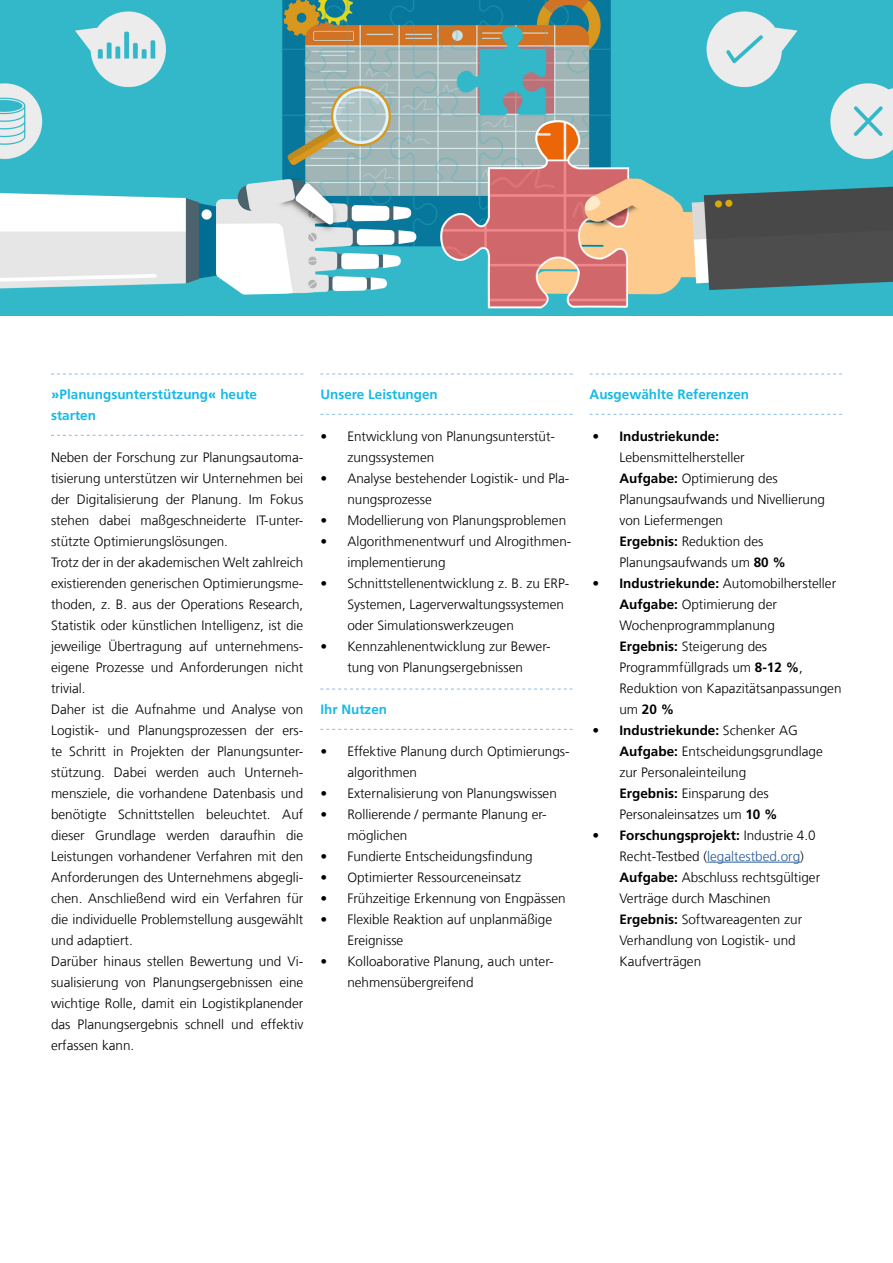
<style>
.page{position:relative;width:893px;height:1263px;background:#fff}
.page>*{position:absolute;margin:0;border:0;box-sizing:border-box;transform-origin:0 0}
.t1{font:300 13.5px/21px "Frutiger LT Com";color:#000}
.t2{font:700 13.5px/21px "Frutiger LT Com";color:#16bae7}
.t3{font:700 13.5px "Frutiger LT Com";color:#000}
.s1{font-weight:900}
.s2{font-weight:700}
.s3{color:#275b9b}
</style>
<div class="page">
<img style="left:0;top:0;width:893px;height:315px">
<svg style="left:51px;top:374px;width:252px;height:1px"></svg>
<svg style="left:51px;top:435px;width:252px;height:1px"></svg>
<svg style="left:320px;top:374px;width:253px;height:1px"></svg>
<svg style="left:320px;top:414px;width:253px;height:1px"></svg>
<svg style="left:320px;top:689px;width:253px;height:1px"></svg>
<svg style="left:320px;top:729px;width:253px;height:1px"></svg>
<svg style="left:590px;top:374px;width:252px;height:1px"></svg>
<svg style="left:590px;top:414px;width:252px;height:1px"></svg>
<hr style="left:707px;top:862px;width:93px;height:1px;background:#275b9b">
<p class="t2" style="left:51px;top:384px;width:208px"><span class="s1">»</span>Planungsunterstützung<span class="s1">«</span> heute starten</p>
<p class="t1" style="left:51px;top:447px;width:254px">Neben der Forschung zur Planungsautoma&shy;tisierung unterstützen wir Unternehmen bei der Digitalisierung der Planung. Im Fokus stehen dabei maßgeschneiderte IT-unter&shy;stützte Optimierungslösungen.<br>Trotz der in der akademischen Welt zahlreich existierenden generischen Optimierungsme&shy;thoden, z. B. aus der Operations Research, Statistik oder künstlichen Intelligenz, ist die jeweilige Übertragung auf unternehmens&shy;eigene Prozesse und Anforderungen nicht trivial.<br>Daher ist die Aufnahme und Analyse von Logistik- und Planungsprozessen der ers&shy;te Schritt in Projekten der Planungsunter&shy;stützung. Dabei werden auch Unterneh&shy;mensziele, die vorhandene Datenbasis und benötigte Schnittstellen beleuchtet. Auf dieser Grundlage werden daraufhin die Leistungen vorhandener Verfahren mit den Anforderungen des Unternehmens abgegli&shy;chen. Anschließend wird ein Verfahren für die individuelle Problemstellung ausgewählt und adaptiert.<br>Darüber hinaus stellen Bewertung und Vi&shy;sualisierung von Planungsergebnissen eine wichtige Rolle, damit ein Logistikplanender das Planungsergebnis schnell und effektiv erfassen kann.</p>
<p class="t2" style="left:320px;top:384px;width:119px">Unsere Leistungen</p>
<p class="t1" style="left:347px;top:426px;width:209px;text-indent:-27px">• Entwicklung von Planungsunterstüt&shy;zungssystemen</p>
<p class="t1" style="left:347px;top:468px;width:224px;text-indent:-27px">• Analyse bestehender Logistik- und Pla&shy;nungsprozesse</p>
<p class="t1" style="left:320px;top:510px;width:247px">• Modellierung von Planungsproblemen</p>
<p class="t1" style="left:347px;top:531px;width:226px;text-indent:-27px">• Algorithmenentwurf und Alrogithmen&shy;implementierung</p>
<p class="t1" style="left:347px;top:573px;width:224px;text-indent:-27px">• Schnittstellenentwicklung z. B. zu ERP-<br>Systemen, Lagerverwaltungssystemen oder Simulationswerkzeugen</p>
<p class="t1" style="left:320px;top:636px;width:232px;text-align:center">• Kennzahlenentwicklung zur Bewer&shy;tung von Planungsergebnissen</p>
<p class="t2" style="left:320px;top:699px;width:68px">Ihr Nutzen</p>
<p class="t1" style="left:347px;top:741px;width:224px;text-indent:-27px">• Effektive Planung durch Optimierungs&shy;algorithmen</p>
<p class="t1" style="left:320px;top:783px;width:238px">• Externalisierung von Planungswissen</p>
<p class="t1" style="left:347px;top:804px;width:201px;text-indent:-27px">• Rollierende / permante Planung er&shy;möglichen</p>
<p class="t1" style="left:320px;top:846px;width:214px">• Fundierte Entscheidungsfindung</p>
<p class="t1" style="left:320px;top:867px;width:202px">• Optimierter Ressourceneinsatz</p>
<p class="t1" style="left:320px;top:888px;width:247px">• Frühzeitige Erkennung von Engpässen</p>
<p class="t1" style="left:347px;top:909px;width:206px;text-indent:-27px">• Flexible Reaktion auf unplanmäßige<br>Ereignisse</p>
<p class="t1" style="left:347px;top:951px;width:208px;text-indent:-27px">• Kolloaborative Planung, auch unter&shy;nehmensübergreifend</p>
<p class="t2" style="left:590px;top:384px;width:161px">Ausgewählte Referenzen</p>
<p class="t3" style="left:592px;top:428px;width:128px">• Industriekunde:</p>
<p class="t1" style="left:619px;top:447px;width:207px">Lebensmittelhersteller<br><span class="s2">Aufgabe:</span> Optimierung des<br>Planungsaufwands und Nivellierung von Liefermengen<br><span class="s2">Ergebnis:</span> Reduktion des<br>Planungsaufwands um <span class="s2">80 %</span></p>
<p class="t1" style="left:619px;top:573px;width:224px;text-indent:-27px"><span class="s2">• Industriekunde:</span> Automobilhersteller<br><span class="s2">Aufgabe:</span> Optimierung der<br>Wochenprogrammplanung<br><span class="s2">Ergebnis:</span> Steigerung des<br>Programmfüllgrads um <span class="s2">8-12 %</span>,<br>Reduktion von Kapazitätsanpassungen um <span class="s2">20 %</span></p>
<p class="t1" style="left:619px;top:720px;width:205px;text-indent:-27px"><span class="s2">• Industriekunde:</span> Schenker AG<br><span class="s2">Aufgabe:</span> Entscheidungsgrundlage zur Personaleinteilung<br><span class="s2">Ergebnis:</span> Einsparung des<br>Personaleinsatzes um <span class="s2">10 %</span></p>
<p class="t1" style="left:619px;top:825px;width:202px;text-indent:-27px"><span class="s2">• Forschungsprojekt:</span> Industrie 4.0<br>Recht-Testbed (<span class="s3">legaltestbed.org</span>)<br><span class="s2">Aufgabe:</span> Abschluss rechtsgültiger<br>Verträge durch Maschinen<br><span class="s2">Ergebnis:</span> Softwareagenten zur<br>Verhandlung von Logistik- und<br>Kaufverträgen</p>
</div>
